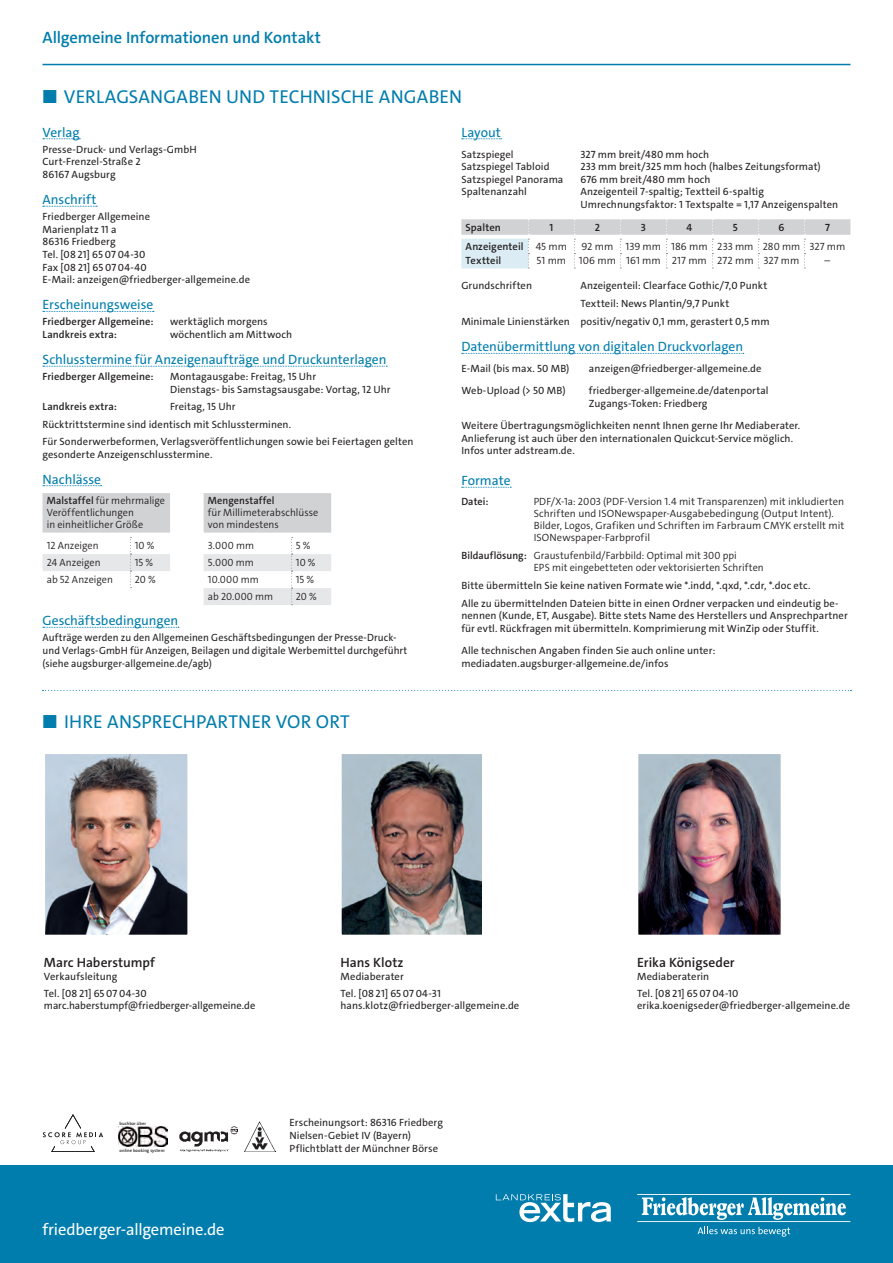
<style>
.page{position:relative;width:893px;height:1263px;background:#fff}
.page>*{position:absolute;margin:0;border:0;box-sizing:border-box;transform-origin:0 0}
.t1{font:18.75px "The Sans C4 s";letter-spacing:.01em;color:#007dad}
.t2{font:600 16.5px "The Sans C4 s";letter-spacing:-.005em;color:#007dad}
.t3{font:16.5px "The Sans C4 s";letter-spacing:-.01em;color:#fff}
.t4{font:13.5px "The Sans C4 s";letter-spacing:-.005em;color:#007dad}
.t5{font:600 13.5px "The Sans C4 s";color:#231f20}
.t6{font:10.5px/12.6px "The Sans C4 s";letter-spacing:.01em;color:#231f20}
.t7{font:300 10.5px/12px "The Sans C4 s";letter-spacing:.005em;color:#231f20}
.t8{font:600 10.5px "The Sans C4 s";letter-spacing:.01em;color:#231f20}
.t9{font:600 4.5px "The Sans C4 s";letter-spacing:.015em;color:#231f20}
.s1{font-weight:300}
.s2{font-weight:600}
</style>
<div class="page">
<hr style="left:43px;top:64px;width:807px;height:1px;background:#007dad">
<div style="left:0;top:1165px;width:893px;height:98px;background:#007dad"></div>
<svg style="left:642px;top:1197px;width:204px;height:23px"></svg>
<hr style="left:637px;top:1194px;width:213px;height:1px;background:#fff">
<hr style="left:637px;top:1221px;width:213px;height:1px;background:#fff">
<svg style="left:698px;top:1227px;width:92px;height:10px"></svg>
<svg style="left:496px;top:1194px;width:115px;height:28px"></svg>
<svg style="left:43px;top:138px;width:37px;height:1px"></svg>
<svg style="left:43px;top:206px;width:54px;height:1px"></svg>
<svg style="left:43px;top:311px;width:111px;height:1px"></svg>
<svg style="left:43px;top:366px;width:344px;height:1px"></svg>
<svg style="left:43px;top:485px;width:59px;height:1px"></svg>
<svg style="left:43px;top:627px;width:136px;height:1px"></svg>
<svg style="left:43px;top:493px;width:288px;height:112px"></svg>
<svg style="left:462px;top:138px;width:40px;height:1px"></svg>
<svg style="left:462px;top:353px;width:282px;height:1px"></svg>
<svg style="left:462px;top:487px;width:49px;height:1px"></svg>
<svg style="left:461px;top:219px;width:389px;height:49px"></svg>
<svg style="left:43px;top:690px;width:808px;height:1px"></svg>
<img style="left:180px;top:1126px;width:57px;height:26px">
<img style="left:245px;top:1121px;width:31px;height:30px">
<svg style="left:43px;top:1114px;width:60px;height:38px"></svg>
<img style="left:118px;top:1127px;width:50px;height:19px">
<img style="left:342px;top:755px;width:139px;height:179px">
<div style="left:339px;top:752px;width:147px;height:185px;border:2px solid #fff"></div>
<img style="left:639px;top:755px;width:141px;height:179px">
<div style="left:636px;top:752px;width:147px;height:185px;border:2px solid #fff"></div>
<img style="left:46px;top:755px;width:141px;height:179px">
<div style="left:43px;top:752px;width:147px;height:185px;border:2px solid #fff"></div>
<h2 class="t2" style="left:43px;top:27px;width:280px">Allgemeine Informationen und Kontakt</h2>
<h1 class="t1" style="left:43px;top:85px;width:421px">■ VERLAGSANGABEN UND TECHNISCHE ANGABEN</h1>
<p class="t4" style="left:43px;top:123px;width:39px">Verlag</p>
<p class="t6" style="left:43px;top:143px;width:156px">Presse-Druck- und Verlags-GmbH<br>Curt-Frenzel-Straße 2<br>86167 Augsburg</p>
<p class="t4" style="left:43px;top:191px;width:55px">Anschrift</p>
<p class="t6" style="left:43px;top:210px;width:209px">Friedberger Allgemeine<br>Marienplatz 11 a<br>86316 Friedberg<br>Tel. [08 21] 65 07 04-30<br>Fax [08 21] 65 07 04-40<br>E-Mail: anzeigen@friedberger-allgemeine.de</p>
<p class="t4" style="left:43px;top:296px;width:112px">Erscheinungsweise</p>
<p class="t8" style="left:43px;top:315px;width:113px">Friedberger Allgemeine:</p>
<p class="t6" style="left:170px;top:316px;width:99px">werktäglich morgens</p>
<p class="t8" style="left:43px;top:328px;width:76px">Landkreis extra:</p>
<p class="t6" style="left:170px;top:328px;width:124px">wöchentlich am Mittwoch</p>
<p class="t4" style="left:43px;top:351px;width:345px">Schlusstermine für Anzeigenaufträge und Druckunterlagen</p>
<p class="t8" style="left:43px;top:370px;width:113px">Friedberger Allgemeine:</p>
<p class="t6" style="left:170px;top:370px;width:222px">Montagausgabe: Freitag, 15 Uhr<br>Dienstags- bis Samstagsausgabe: Vortag, 12 Uhr</p>
<p class="t8" style="left:43px;top:400px;width:76px">Landkreis extra:</p>
<p class="t4" style="left:461px;top:123px;width:41px">Layout</p>
<p class="t6" style="left:461px;top:148px;width:54px">Satzspiegel</p>
<p class="t6" style="left:580px;top:148px;width:130px">327 mm breit/480 mm hoch</p>
<p class="t6" style="left:461px;top:160px;width:90px">Satzspiegel Tabloid</p>
<p class="t6" style="left:580px;top:160px;width:242px">233 mm breit/325 mm hoch (halbes Zeitungsformat)</p>
<p class="t6" style="left:461px;top:173px;width:104px">Satzspiegel Panorama</p>
<p class="t6" style="left:580px;top:173px;width:132px">676 mm breit/480 mm hoch</p>
<p class="t6" style="left:461px;top:186px;width:67px">Spaltenanzahl</p>
<p class="t6" style="left:580px;top:186px;width:259px">Anzeigenteil 7-spaltig; Textteil 6-spaltig<br>Umrechnungsfaktor: 1 Textspalte = 1,17 Anzeigenspalten</p>
<p class="t8" style="left:466px;top:220px;width:37px">Spalten</p>
<p class="t8" style="left:549px;top:220px;width:5px">1</p>
<p class="t8" style="left:595px;top:220px;width:7px">2</p>
<p class="t8" style="left:641px;top:220px;width:7px">3</p>
<p class="t8" style="left:686px;top:220px;width:7px">4</p>
<p class="t8" style="left:733px;top:220px;width:6px">5</p>
<p class="t8" style="left:778px;top:220px;width:7px">6</p>
<p class="t8" style="left:825px;top:220px;width:6px">7</p>
<p class="t8" style="left:466px;top:239px;width:103px">Anzeigenteil <span class="s1">45 mm</span></p>
<p class="t7" style="left:581px;top:240px;width:266px">92 mm 139 mm 186 mm 233 mm 280 mm 327 mm</p>
<p class="t8" style="left:466px;top:254px;width:37px">Textteil</p>
<p class="t7" style="left:536px;top:255px;width:264px">51 mm 106 mm 161 mm 217 mm 272 mm 327 mm</p>
<p class="t7" style="left:824px;top:255px;width:7px">–</p>
<p class="t6" style="left:461px;top:279px;width:72px">Grundschriften</p>
<p class="t6" style="left:580px;top:279px;width:188px">Anzeigenteil: Clearface Gothic/7,0 Punkt</p>
<p class="t6" style="left:580px;top:297px;width:150px">Textteil: News Plantin/9,7 Punkt</p>
<p class="t6" style="left:461px;top:315px;width:310px">Minimale Linienstärken positiv/negativ 0,1 mm, gerastert 0,5 mm</p>
<p class="t4" style="left:461px;top:338px;width:283px">Datenübermittlung von digitalen Druckvorlagen</p>
<p class="t6" style="left:461px;top:362px;width:110px">E-Mail (bis max. 50 MB)</p>
<p class="t6" style="left:589px;top:362px;width:174px">anzeigen@friedberger-allgemeine.de</p>
<p class="t6" style="left:461px;top:385px;width:106px">Web-Upload (&gt; 50 MB)</p>
<p class="t6" style="left:589px;top:385px;width:181px">friedberger-allgemeine.de/datenportal<br>Zugangs-Token: Friedberg</p>
<p class="t6" style="left:461px;top:419px;width:340px">Weitere Übertragungsmöglichkeiten nennt Ihnen gerne Ihr Mediaberater.<br>Anlieferung ist auch über den internationalen Quickcut-Service möglich.<br>Infos unter adstream.de.</p>
<p class="t4" style="left:461px;top:472px;width:51px">Formate</p>
<p class="t8" style="left:461px;top:495px;width:29px">Datei:</p>
<p class="t7" style="left:534px;top:496px;width:312px">PDF/X-1a: 2003 (PDF-Version 1.4 mit Transparenzen) mit inkludierten Schriften und ISONewspaper-Ausgabebedingung (Output Intent).<br>Bilder, Logos, Grafiken und Schriften im Farbraum CMYK erstellt mit ISONewspaper-Farbprofil</p>
<p class="t7" style="left:534px;top:549px;width:232px;text-indent:-72px"><span class="s2">Bildauflösung:</span> Graustufenbild/Farbbild: Optimal mit 300 ppi<br>EPS mit eingebetteten oder vektorisierten Schriften</p>
<p class="t6" style="left:461px;top:576px;width:379px;line-height:17.9px">Bitte übermitteln Sie keine nativen Formate wie *.indd, *.qxd, *.cdr, *.doc etc.<br>Alle zu übermittelnden Dateien bitte in einen Ordner verpacken und eindeutig be-</p>
<p class="t6" style="left:461px;top:609px;width:388px">nennen (Kunde, ET, Ausgabe). Bitte stets Name des Herstellers und Ansprechpartner für evtl. Rückfragen mit übermitteln. Komprimierung mit WinZip oder Stuffit.</p>
<p class="t6" style="left:461px;top:644px;width:255px">Alle technischen Angaben finden Sie auch online unter: mediadaten.augsburger-allgemeine.de/infos</p>
<p class="t6" style="left:43px;top:398px;width:372px;line-height:17.4px;text-indent:128px">Freitag, 15 Uhr<br>Rücktrittstermine sind identisch mit Schlussterminen.<br>Für Sonderwerbeformen, Verlagsveröffentlichungen sowie bei Feiertagen gelten</p>
<p class="t6" style="left:43px;top:448px;width:171px">gesonderte Anzeigenschlusstermine.</p>
<p class="t4" style="left:43px;top:470px;width:60px">Nachlässe</p>
<p class="t7" style="left:47px;top:495px;width:120px"><span class="s2">Malstaffel</span> für mehrmalige<br>Veröffentlichungen<br>in einheitlicher Größe</p>
<p class="t8" style="left:208px;top:494px;width:68px">Mengenstaffel</p>
<p class="t7" style="left:208px;top:507px;width:112px">für Millimeterabschlüsse von mindestens</p>
<p class="t7" style="left:47px;top:540px;width:53px">12 Anzeigen</p>
<p class="t7" style="left:135px;top:540px;width:21px">10 %</p>
<p class="t7" style="left:208px;top:540px;width:48px">3.000 mm</p>
<p class="t7" style="left:296px;top:540px;width:16px">5 %</p>
<p class="t7" style="left:47px;top:557px;width:55px">24 Anzeigen</p>
<p class="t7" style="left:135px;top:557px;width:20px">15 %</p>
<p class="t7" style="left:208px;top:557px;width:48px">5.000 mm</p>
<p class="t7" style="left:296px;top:557px;width:21px">10 %</p>
<p class="t7" style="left:47px;top:574px;width:68px">ab 52 Anzeigen</p>
<p class="t7" style="left:135px;top:574px;width:22px">20 %</p>
<p class="t7" style="left:208px;top:574px;width:52px">10.000 mm</p>
<p class="t7" style="left:296px;top:574px;width:20px">15 %</p>
<p class="t7" style="left:208px;top:591px;width:67px">ab 20.000 mm</p>
<p class="t7" style="left:296px;top:591px;width:22px">20 %</p>
<p class="t4" style="left:43px;top:612px;width:137px">Geschäftsbedingungen</p>
<p class="t6" style="left:43px;top:631px;width:366px">Aufträge werden zu den Allgemeinen Geschäftsbedingungen der Presse-Druck&shy;und Verlags-GmbH für Anzeigen, Beilagen und digitale Werbemittel durchgeführt (siehe augsburger-allgemeine.de/agb)</p>
<h1 class="t1" style="left:43px;top:710px;width:308px">■ IHRE ANSPRECHPARTNER VOR ORT</h1>
<p class="t5" style="left:44px;top:954px;width:113px">Marc Haberstumpf</p>
<p class="t6" style="left:44px;top:968px;width:104px;line-height:16.8px">Verkaufsleitung<br>Tel. [08 21] 65 07 04-30</p>
<p class="t6" style="left:44px;top:999px;width:213px">marc.haberstumpf@friedberger-allgemeine.de</p>
<p class="t5" style="left:341px;top:954px;width:65px">Hans Klotz</p>
<p class="t6" style="left:341px;top:968px;width:102px;line-height:16.8px">Mediaberater<br>Tel. [08 21] 65 07 04-31</p>
<p class="t6" style="left:341px;top:999px;width:180px">hans.klotz@friedberger-allgemeine.de</p>
<p class="t9" style="left:120px;top:1120px;width:28px">buchbar über</p>
<p class="t9" style="left:120px;top:1147px;width:47px">online booking system</p>
<h2 class="t3" style="left:43px;top:1218px;width:184px">friedberger-allgemeine.de</h2>
<p class="t6" style="left:290px;top:1117px;width:155px">Erscheinungsort: 86316 Friedberg<br>Nielsen-Gebiet IV (Bayern)<br>Pflichtblatt der Münchner Börse</p>
<p class="t5" style="left:637px;top:954px;width:99px">Erika Königseder</p>
<p class="t6" style="left:637px;top:968px;width:103px;line-height:16.8px">Mediaberaterin<br>Tel. [08 21] 65 07 04-10</p>
<p class="t6" style="left:637px;top:999px;width:214px">erika.koenigseder@friedberger-allgemeine.de</p>
</div>
